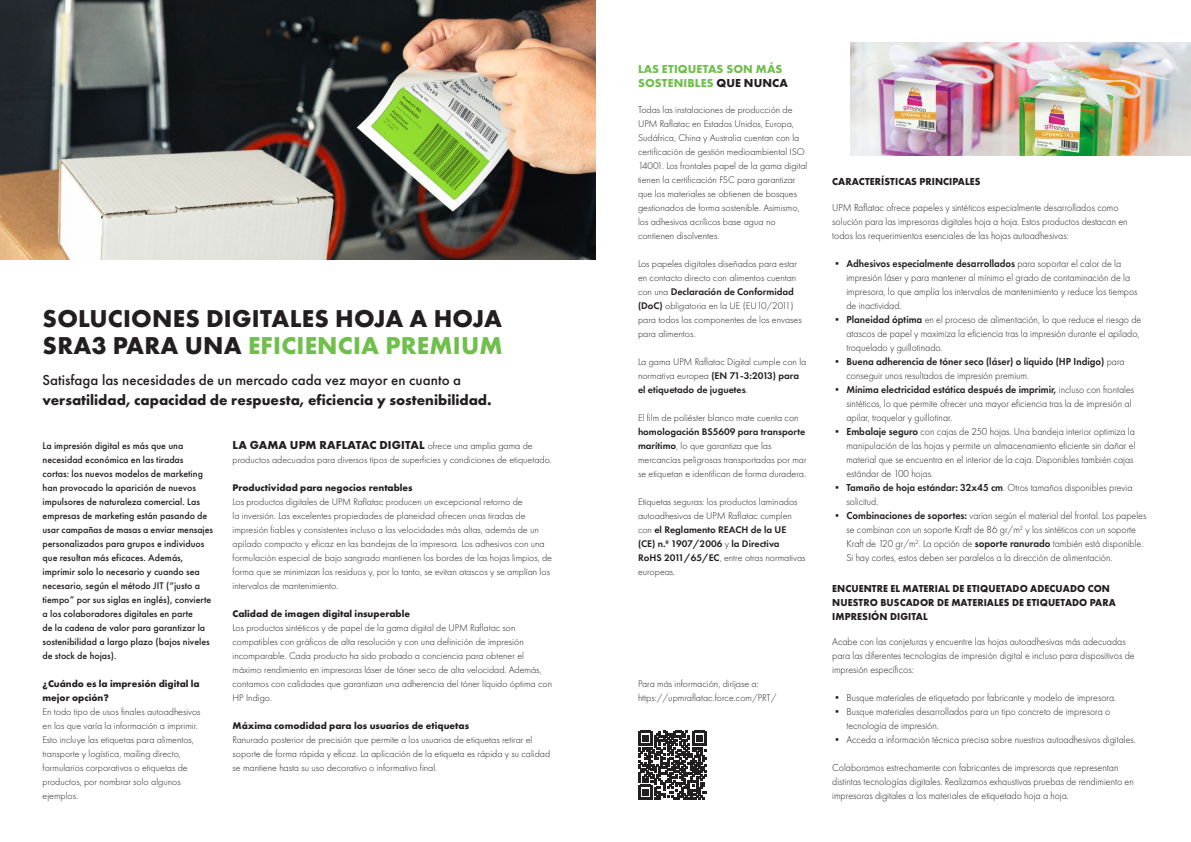
<style>
.page{position:relative;width:1191px;height:842px;background:#fff}
.page>*{position:absolute;margin:0;border:0;box-sizing:border-box;transform-origin:0 0}
.Body_text_PT_light_1{font:700 25.3px/27px "Futura PT";letter-spacing:.01em;color:#231f20}
.Body_text_PT_light_1-2{font:700 15px "Futura PT";color:#231f20}
.Body_text_PT_light_1-3{font:500 15px "Futura PT";color:#231f20}
.Body_text_PT_light_1-4{font:700 12px "Futura PT";letter-spacing:.01em;color:#231f20}
.Body_text_PT_light_1-5{font:700 12px/14px "Futura PT";letter-spacing:.01em;color:#70bf4c}
.Body_text_PT_light_1-6{font:300 10.5px/14px "Futura PT";color:#231f20;scale:.95 1}
.Body_text_PT_light_1-7{font:700 10.5px/14px "Futura PT";letter-spacing:.01em;color:#231f20;scale:.95 1}
.t1{font:600 10.5px/14px "Futura PT";color:#231f20;scale:.95 1}
.Body_text_PT_light_1-8{font:300 10px/14px "Futura PT";color:#231f20}
.Body_text_PT_light_1-9{font:500 10px/14px "Futura PT";color:#231f20}
.Body_text_PT_light_1-10{font:700 10px/14px "Futura PT";color:#231f20}
.s1{color:#70bf4c}
.s2{font-weight:300;font-size:10px}
.s3{color:#231f20}
.s4{font-weight:600}
.s5{font-weight:300}
</style>
<div class="page">
<img style="left:0;top:0;width:595px;height:260px">
<img style="left:850px;top:42px;width:341px;height:114px">
<svg style="left:638px;top:731px;width:68px;height:68px"></svg>
<p class="Body_text_PT_light_1" style="left:43px;top:304px;width:461px">SOLUCIONES DIGITALES HOJA A HOJA<br>SRA3 PARA UNA <span class="s1">EFICIENCIA PREMIUM</span></p>
<p class="Body_text_PT_light_1-3" style="left:43px;top:371px;width:420px">Satisfaga las necesidades de un mercado cada vez mayor en cuanto a</p>
<p class="Body_text_PT_light_1-2" style="left:43px;top:391px;width:451px">versatilidad, capacidad de respuesta, eficiencia y sostenibilidad.</p>
<p class="Body_text_PT_light_1-4" style="left:233px;top:438px;width:302px">LA GAMA UPM RAFLATAC DIGITAL <span class="s2">ofrece una amplia gama de</span></p>
<p class="Body_text_PT_light_1-8" style="left:232px;top:453px;width:321px">productos adecuados para diversos tipos de superficies y condiciones de etiquetado.</p>
<p class="Body_text_PT_light_1-10" style="left:232px;top:481px;width:182px">Productividad para negocios rentables</p>
<p class="Body_text_PT_light_1-8" style="left:232px;top:495px;width:321px">Los productos digitales de UPM Raflatac producen un excepcional retorno de<br>la inversión. Las excelentes propiedades de planeidad ofrecen unas tiradas de impresión fiables y consistentes incluso a las velocidades más altas, además de un apilado compacto y eficaz en las bandejas de la impresora. Los adhesivos con una formulación especial de bajo sangrado mantienen los bordes de las hojas limpios, de forma que se minimizan los residuos y, por lo tanto, se evitan atascos y se amplían los intervalos de mantenimiento.</p>
<p class="Body_text_PT_light_1-10" style="left:232px;top:607px;width:179px">Calidad de imagen digital insuperable</p>
<p class="Body_text_PT_light_1-8" style="left:232px;top:621px;width:321px">Los productos sintéticos y de papel de la gama digital de UPM Raflatac son compatibles con gráficos de alta resolución y con una definición de impresión incomparable. Cada producto ha sido probado a conciencia para obtener el máximo rendimiento en impresoras láser de tóner seco de alta velocidad. Además, contamos con calidades que garantizan una adherencia del tóner líquido óptima con HP Indigo.</p>
<p class="Body_text_PT_light_1-10" style="left:232px;top:719px;width:238px">Máxima comodidad para los usuarios de etiquetas</p>
<p class="Body_text_PT_light_1-8" style="left:232px;top:733px;width:319px">Ranurado posterior de precisión que permite a los usuarios de etiquetas retirar el soporte de forma rápida y eficaz. La aplicación de la etiqueta es rápida y su calidad se mantiene hasta su uso decorativo o informativo final.</p>
<p class="Body_text_PT_light_1-9" style="left:43px;top:439px;width:172px">La impresión digital es más que una necesidad económica en las tiradas<br>cortas: los nuevos modelos de marketing han provocado la aparición de nuevos impulsores de naturaleza comercial. Las empresas de marketing están pasando de usar campañas de masas a enviar mensajes personalizados para grupos e individuos que resultan más eficaces. Además, imprimir solo lo necesario y cuando sea necesario, según el método JIT (“justo a tiempo” por sus siglas en inglés), convierte a los colaboradores digitales en parte<br>de la cadena de valor para garantizar la sostenibilidad a largo plazo (bajos niveles de stock de hojas).</p>
<p class="Body_text_PT_light_1-10" style="left:43px;top:677px;width:159px">¿Cuándo es la impresión digital la mejor opción?</p>
<p class="Body_text_PT_light_1-8" style="left:43px;top:705px;width:160px">En todo tipo de usos finales autoadhesivos en los que varía la información a imprimir.<br>Esto incluye las etiquetas para alimentos, transporte y logística, mailing directo, formularios corporativos o etiquetas de productos, por nombrar solo algunos ejemplos.</p>
<p class="Body_text_PT_light_1-5" style="left:638px;top:62px;width:151px">LAS ETIQUETAS SON MÁS<br>SOSTENIBLES <span class="s3">QUE NUNCA</span></p>
<p class="Body_text_PT_light_1-8" style="left:638px;top:103px;width:171px">Todas las instalaciones de producción de UPM Raflatac en Estados Unidos, Europa, Sudáfrica, China y Australia cuentan con la certificación de gestión medioambiental ISO 14001. Los frontales papel de la gama digital tienen la certificación FSC para garantizar que los materiales se obtienen de bosques gestionados de forma sostenible. Asimismo, los adhesivos acrílicos base agua no contienen disolventes.</p>
<p class="Body_text_PT_light_1-8" style="left:638px;top:257px;width:165px">Los papeles digitales diseñados para estar en contacto directo con alimentos cuentan con una <span class="s4">Declaración de Conformidad (DoC)</span> obligatoria en la UE (EU10/2011) para todos los componentes de los envases para alimentos.</p>
<p class="Body_text_PT_light_1-8" style="left:638px;top:355px;width:170px">La gama UPM Raflatac Digital cumple con la normativa europea <span class="s4">(EN 71-3:2013) para el etiquetado de juguetes</span>.</p>
<p class="Body_text_PT_light_1-8" style="left:638px;top:411px;width:170px">El film de poliéster blanco mate cuenta con <span class="s4">homologación BS5609 para transporte marítimo</span>, lo que garantiza que las mercancías peligrosas transportadas por mar se etiquetan e identifican de forma duradera.</p>
<p class="Body_text_PT_light_1-8" style="left:638px;top:495px;width:169px">Etiquetas seguras: los productos laminados autoadhesivos de UPM Raflatac cumplen con <span class="s4">el Reglamento REACH de la UE (CE) n.º 1907/2006</span> y <span class="s4">la Directiva RoHS 2011/65/EC</span>, entre otras normativas europeas.</p>
<p class="Body_text_PT_light_1-8" style="left:638px;top:677px;width:122px">Para más información, diríjase a:</p>
<p class="Body_text_PT_light_1-8" style="left:638px;top:691px;width:140px">https://upmraflatac.force.com/PRT/</p>
<p class="Body_text_PT_light_1-7" style="left:832px;top:175px;width:157px">CARACTERÍSTICAS PRINCIPALES</p>
<p class="Body_text_PT_light_1-6" style="left:832px;top:201px;width:312px">UPM Raflatac ofrece papeles y sintéticos especialmente desarrollados como solución para las impresoras digitales hoja a hoja. Estos productos destacan en todos los requerimientos esenciales de las hojas autoadhesivas:</p>
<p class="Body_text_PT_light_1-6" style="left:846px;top:257px;width:308px;text-indent:-14px">• <span class="s4">Adhesivos especialmente desarrollados</span> para soportar el calor de la impresión láser y para mantener al mínimo el grado de contaminación de la impresora, lo que amplía los intervalos de mantenimiento y reduce los tiempos de inactividad.</p>
<p class="Body_text_PT_light_1-6" style="left:846px;top:313px;width:312px;text-indent:-14px">• <span class="s4">Planeidad óptima</span> en el proceso de alimentación, lo que reduce el riesgo de atascos de papel y maximiza la eficiencia tras la impresión durante el apilado, troquelado y guillotinado.</p>
<p class="t1" style="left:846px;top:355px;width:294px;text-indent:-14px"><span class="s5">•</span> Buena adherencia de tóner seco (láser) o líquido (HP Indigo) <span class="s5">para conseguir unos resultados de impresión premium.</span></p>
<p class="Body_text_PT_light_1-6" style="left:846px;top:383px;width:304px;text-indent:-14px">• <span class="s4">Mínima electricidad estática después de imprimir,</span> incluso con frontales sintéticos, lo que permite ofrecer una mayor eficiencia tras la de impresión al apilar, troquelar y guillotinar.</p>
<p class="Body_text_PT_light_1-6" style="left:846px;top:425px;width:306px;text-indent:-14px">• <span class="s4">Embalaje seguro</span> con cajas de 250 hojas. Una bandeja interior optimiza la manipulación de las hojas y permite un almacenamiento eficiente sin dañar el material que se encuentra en el interior de la caja. Disponibles también cajas estándar de 100 hojas.</p>
<p class="Body_text_PT_light_1-6" style="left:846px;top:481px;width:302px;text-indent:-14px">• <span class="s4">Tamaño de hoja estándar: 32x45 cm</span>. Otros tamaños disponibles previa solicitud.</p>
<p class="Body_text_PT_light_1-6" style="left:846px;top:509px;width:317px;text-indent:-14px">• <span class="s4">Combinaciones de soportes:</span> varían según el material del frontal. Los papeles se combinan con un soporte Kraft de 86 gr/m<sup>2</sup> y los sintéticos con un soporte Kraft de 120 gr/m<sup>2</sup>. La opción de <span class="s4">soporte ranurado</span> también está disponible.<br>Si hay cortes, estos deben ser paralelos a la dirección de alimentación.</p>
<p class="Body_text_PT_light_1-7" style="left:832px;top:581px;width:300px">ENCUENTRE EL MATERIAL DE ETIQUETADO ADECUADO CON<br>NUESTRO BUSCADOR DE MATERIALES DE ETIQUETADO PARA<br>IMPRESIÓN DIGITAL</p>
<p class="Body_text_PT_light_1-6" style="left:832px;top:635px;width:320px">Acabe con las conjeturas y encuentre las hojas autoadhesivas más adecuadas para las diferentes tecnologías de impresión digital e incluso para dispositivos de impresión específicos:</p>
<p class="Body_text_PT_light_1-6" style="left:832px;top:691px;width:300px">• Busque materiales de etiquetado por fabricante y modelo de impresora.</p>
<p class="Body_text_PT_light_1-6" style="left:846px;top:705px;width:279px;text-indent:-14px">• Busque materiales desarrollados para un tipo concreto de impresora o tecnología de impresión.</p>
<p class="Body_text_PT_light_1-6" style="left:832px;top:733px;width:321px">• Acceda a información técnica precisa sobre nuestros autoadhesivos digitales.</p>
<p class="Body_text_PT_light_1-6" style="left:832px;top:761px;width:319px">Colaboramos estrechamente con fabricantes de impresoras que representan distintas tecnologías digitales. Realizamos exhaustivas pruebas de rendimiento en impresoras digitales a los materiales de etiquetado hoja a hoja.</p>
</div>
